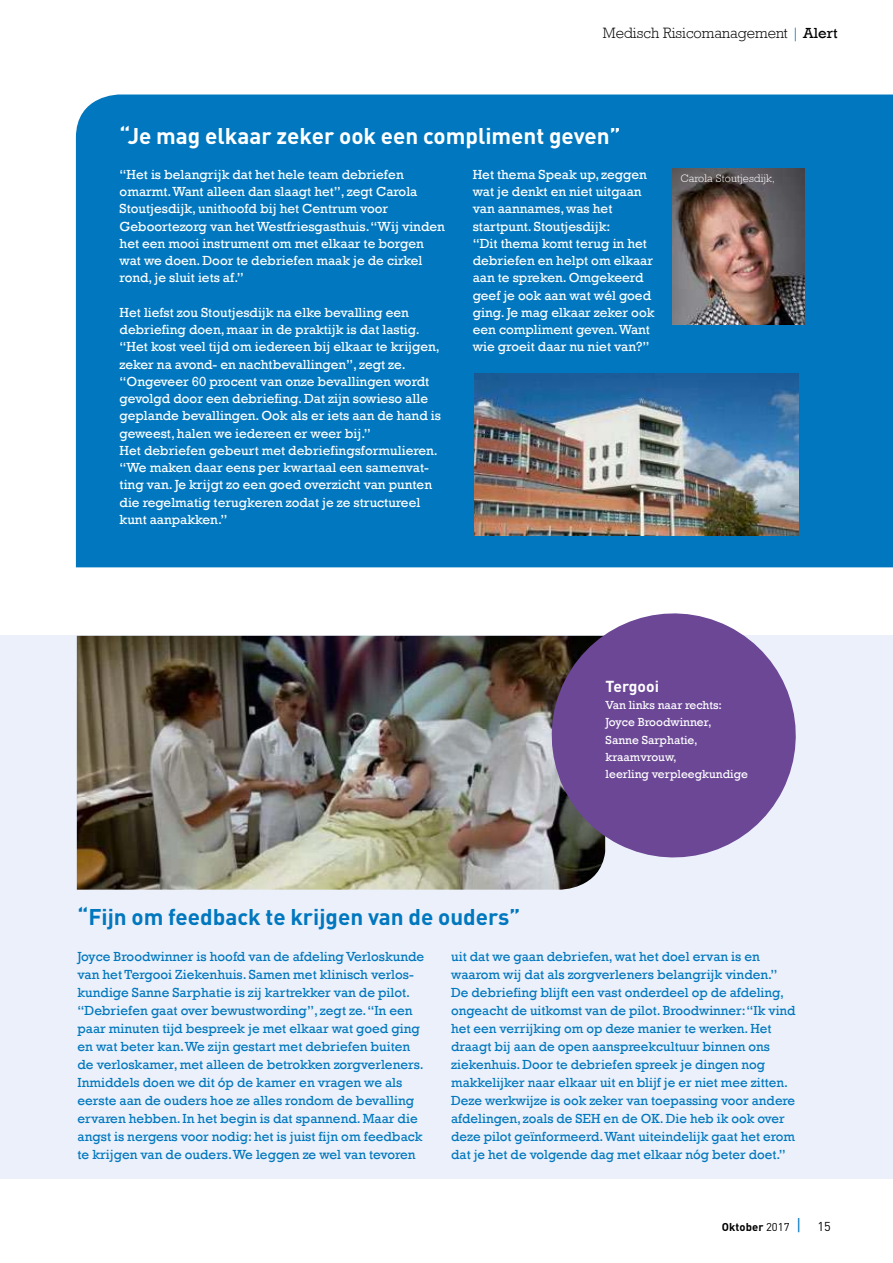
<style>
.page{position:relative;width:893px;height:1263px;background:#fff}
.page>*{position:absolute;margin:0;border:0;box-sizing:border-box;transform-origin:0 0}
.t1{font:700 22.5px "DIN";color:#fff}
.t2{font:700 22.5px "DIN";color:#0077be}
.t3{font:700 15.75px "DIN";color:#fff}
.t4{font:300 15px "Rockwell";color:#000}
.t5{font:13.5px/18px "Rockwell";color:#0077be}
.t6{font:13.5px/17.2px "Rockwell";color:#fff}
.t7{font:12px/17.2px "Rockwell";color:#fff}
.t8{font:700 11.25px "DIN";letter-spacing:.01em;color:#000}
.t9{font:300 10.95px "Rockwell";letter-spacing:.01em;color:#fff}
.s1{color:#0077be}
.s2{font-weight:400}
.s3{font-weight:400;font-size:16.5px;color:#0077be}
.s4{font-weight:400;font-size:12.75px}
</style>
<div class="page">
<div style="left:75px;top:94px;width:818px;height:474px;background:#0077be"></div>
<div style="left:0;top:636px;width:893px;height:543px;background:#ebf0fa"></div>
<img style="left:77px;top:636px;width:518px;height:254px">
<svg style="left:534px;top:613px;width:279px;height:262px;fill:#6b4796"></svg>
<img style="left:474px;top:373px;width:325px;height:163px">
<img style="left:672px;top:169px;width:132px;height:155px">
<p class="t4" style="left:603px;top:28px;width:236px">Medisch Risicomanagement <span class="s1">|</span> <span class="s2">Alert</span></p>
<h1 class="t1" style="left:120px;top:123px;width:502px">“Je mag elkaar zeker ook een compliment geven”</h1>
<p class="t6" style="left:120px;top:167px;width:327px">“Het is belangrijk dat het hele team debriefen omarmt. Want alleen dan slaagt het”, zegt Carola Stoutjesdijk, unithoofd bij het Centrum voor Geboortezorg van het Westfriesgasthuis. “Wij vinden het een mooi instrument om met elkaar te borgen wat we doen. Door te debriefen maak je de cirkel rond, je sluit iets af.”</p>
<p class="t6" style="left:120px;top:305px;width:323px">Het liefst zou Stoutjesdijk na elke bevalling een debriefing doen, maar in de praktijk is dat lastig. “Het kost veel tijd om iedereen bij elkaar te krijgen, zeker na avond- en nachtbevallingen”, zegt ze. “Ongeveer 60 procent van onze bevallingen wordt gevolgd door een debriefing. Dat zijn sowieso alle geplande bevallingen. Ook als er iets aan de hand is geweest, halen we iedereen er weer bij.”<br>Het debriefen gebeurt met debriefingsformulieren. “We maken daar eens per kwartaal een samenvat&shy;ting van. Je krijgt zo een goed overzicht van punten die regelmatig terugkeren zodat je ze structureel kunt aanpakken.”</p>
<p class="t6" style="left:473px;top:167px;width:183px">Het thema Speak up, zeggen wat je denkt en niet uitgaan van aannames, was het startpunt. Stoutjesdijk:<br>“Dit thema komt terug in het debriefen en helpt om elkaar aan te spreken. Omgekeerd geef je ook aan wat wél goed ging. Je mag elkaar zeker ook een compliment geven. Want wie groeit daar nu niet van?”</p>
<p class="t9" style="left:680px;top:174px;width:96px">Carola Stoutjesdijk,</p>
<p class="t3" style="left:606px;top:679px;width:55px">Tergooi</p>
<p class="t7" style="left:606px;top:697px;width:144px">Van links naar rechts:<br>Joyce Broodwinner,<br>Sanne Sarphatie, kraamvrouw,<br>leerling verpleegkundige</p>
<h1 class="t2" style="left:77px;top:907px;width:444px">“Fijn om feedback te krijgen van de ouders”</h1>
<p class="t5" style="left:77px;top:948px;width:348px">Joyce Broodwinner is hoofd van de afdeling Verloskunde van het Tergooi Ziekenhuis. Samen met klinisch verlos&shy;kundige Sanne Sarphatie is zij kartrekker van de pilot. “Debriefen gaat over bewustwording”, zegt ze. “In een paar minuten tijd bespreek je met elkaar wat goed ging en wat beter kan. We zijn gestart met debriefen buiten de verloskamer, met alleen de betrokken zorgverleners.<br>Inmiddels doen we dit óp de kamer en vragen we als eerste aan de ouders hoe ze alles rondom de bevalling ervaren hebben. In het begin is dat spannend. Maar die angst is nergens voor nodig: het is juist fijn om feedback te krijgen van de ouders. We leggen ze wel van tevoren</p>
<p class="t5" style="left:451px;top:948px;width:346px">uit dat we gaan debriefen, wat het doel ervan is en waarom wij dat als zorgverleners belangrijk vinden.” De debriefing blijft een vast onderdeel op de afdeling, ongeacht de uitkomst van de pilot. Broodwinner: “Ik vind het een verrijking om op deze manier te werken. Het draagt bij aan de open aanspreekcultuur binnen ons ziekenhuis. Door te debriefen spreek je dingen nog makkelijker naar elkaar uit en blijf je er niet mee zitten.<br>Deze werkwijze is ook zeker van toepassing voor andere afdelingen, zoals de SEH en de OK. Die heb ik ook over deze pilot geïnformeerd. Want uiteindelijk gaat het erom dat je het de volgende dag met elkaar nóg beter doet.”</p>
<p class="t8" style="left:722px;top:1220px;width:111px">Oktober <span class="s2">2017</span> <span class="s3">|</span> <span class="s4">15</span></p>
</div>
